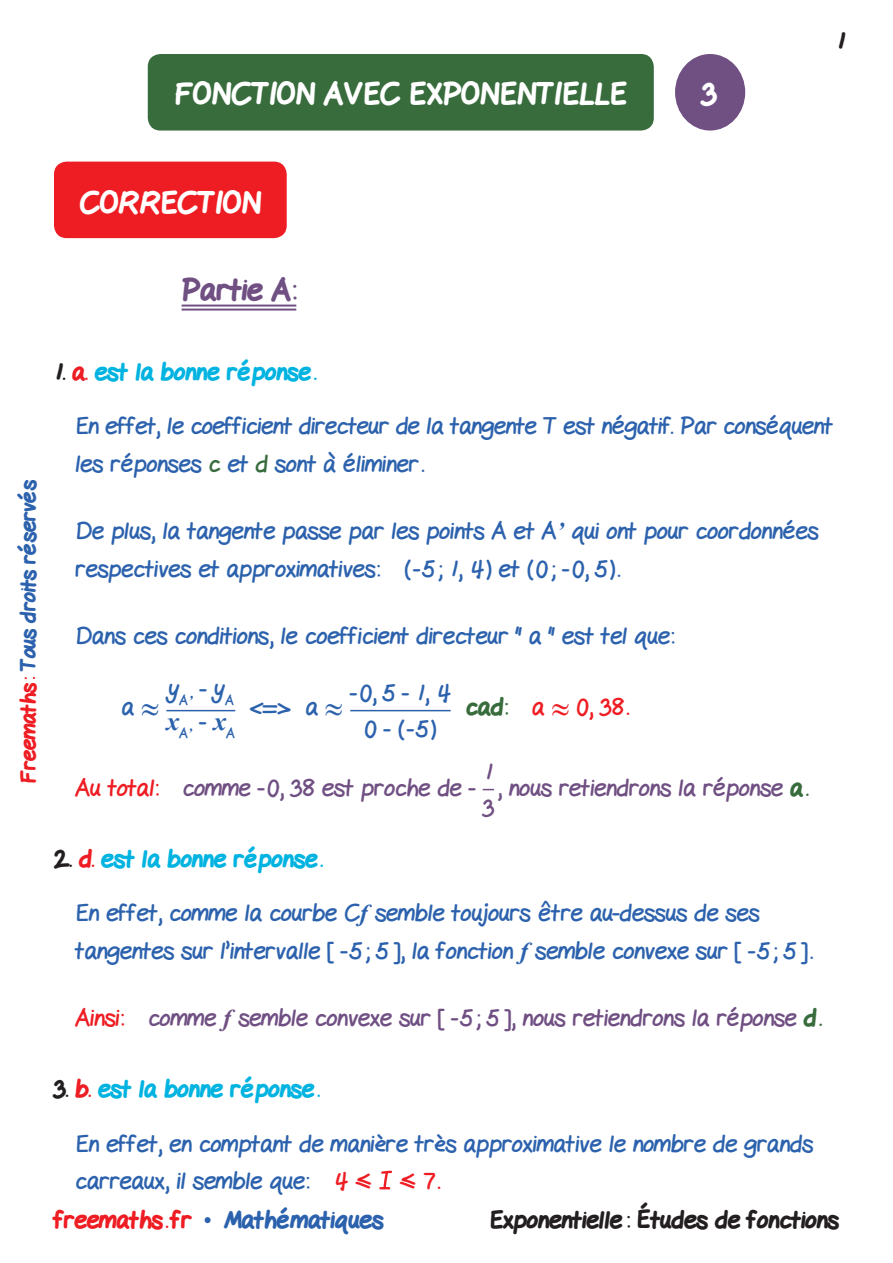
<style>
.page{position:relative;width:893px;height:1263px;background:#fff}
.page>*{position:absolute;margin:0;border:0;box-sizing:border-box;transform-origin:0 0}
.t1{font:800 30px "Gel Pen";color:#fff}
.t2{font:800 30px "Gel Pen";color:#704f83}
.Texte{font:italic 700 25.5px "Times New Roman";color:#2c62ad}
.Texte-2{font:24px/37.5px "Gel Pen";color:#2c62ad}
.Texte-3{font:24px "Gel Pen";color:#704f83}
.Sous_titre{font:800 24px "Gel Pen";color:#00b3e0}
.t3{font:800 24px "Gel Pen";color:#231f20}
.t4{font:800 24px "Gel Pen";color:#2c62ad}
.Texte-4{font:24px "Gel Pen";color:#ee1d23}
.t5{font:800 21px "Gel Pen";letter-spacing:-.01em;color:#2c62ad}
.s1{color:#ee1d23}
.s2{color:#231f20}
.s3{color:#386c3d}
.s4{font-family:"Times New Roman";font-weight:700;font-style:italic}
.s5{font-family:"Gel Pen";font-weight:400;font-style:normal;font-size:24px}
.s6{font-weight:800;color:#386c3d}
.s7{font-family:"Times New Roman";font-weight:400}
</style>
<div class="page">
<div style="left:54px;top:162px;width:233px;height:76px;background:#ee1d23;border-radius:13px"></div>
<div style="left:148px;top:54px;width:506px;height:77px;background:#386c3d;border-radius:13px"></div>
<div style="left:675px;top:54px;width:70px;height:77px;background:#704f83;border-radius:50%"></div>
<hr style="left:182px;top:305px;width:114px;height:2px;background:#704f83">
<hr style="left:182px;top:309px;width:114px;height:2px;background:#704f83">
<hr style="left:166px;top:710px;width:69px;height:1px;background:#2c62ad">
<hr style="left:350px;top:710px;width:101px;height:1px;background:#2c62ad">
<svg style="left:379px;top:1171px;width:13px;height:18px"></svg>
<p class="t1" style="left:175px;top:72px;width:453px">FONCTION AVEC EXPONENTIELLE</p>
<p class="t1" style="left:702px;top:72px;width:16px">3</p>
<p class="t3" style="left:836px;top:23px;width:10px">1</p>
<p class="t1" style="left:80px;top:181px;width:183px">CORRECTION</p>
<p class="t2" style="left:182px;top:268px;width:116px">Partie A:</p>
<p class="t5" style="left:13px;top:783px;width:305px;rotate:-90deg"><span class="s1">Freemaths:</span> Tous droits réservés</p>
<p class="Sous_titre" style="left:54px;top:354px;width:264px"><span class="s2">1.</span> <span class="s1">a.</span> est la bonne réponse.</p>
<p class="Texte-2" style="left:75px;top:405px;width:759px">En effet, le coefficient directeur de la tangente T est négatif. Par conséquent les réponses <span class="s3">c</span> et <span class="s3">d</span> sont à éliminer .</p>
<p class="Texte-2" style="left:75px;top:510px;width:745px">De plus, la tangente passe par les points A et A<span class="s4">’</span> qui ont pour coordonnées respectives et approximatives: (- 5 ; 1, 4) et ( 0 ; - 0, 5 ) .</p>
<p class="Texte-2" style="left:75px;top:614px;width:600px">Dans ces conditions, le coefficient directeur " a " est tel que:</p>
<p class="Texte-2" style="left:168px;top:668px;width:67px">y<sub>A</sub><sub>’</sub> - y<sub>A</sub></p>
<p class="Texte" style="left:166px;top:704px;width:70px">x<sub>A</sub><sub>’</sub> <span class="s5">-</span> x<sub>A</sub></p>
<p class="Texte-2" style="left:122px;top:686px;width:39px">a ≈</p>
<p class="Texte-2" style="left:350px;top:672px;width:102px">- 0, 5 - 1, 4</p>
<p class="Texte-2" style="left:365px;top:708px;width:72px">0 - (-5)</p>
<p class="Texte-2" style="left:250px;top:686px;width:94px">&lt;=&gt; a ≈</p>
<p class="Texte-4" style="left:466px;top:687px;width:165px"><span class="s6">cad:</span> a ≈ 0, 38.</p>
<p class="Texte-3" style="left:484px;top:752px;width:10px">1</p>
<p class="Texte-3" style="left:483px;top:788px;width:13px">3</p>
<p class="Texte-3" style="left:497px;top:767px;width:313px">, nous retiendrons la réponse <span class="s6">a.</span></p>
<p class="Texte-3" style="left:75px;top:767px;width:402px"><span class="s1">Au total:</span> comme - 0, 38 est proche de -</p>
<p class="Sous_titre" style="left:54px;top:841px;width:270px"><span class="s2">2.</span> <span class="s1">d.</span> est la bonne réponse.</p>
<p class="Texte-2" style="left:75px;top:892px;width:739px">En effet, comme la courbe C<span class="s4">f</span> semble toujours être au-dessus de ses tangentes sur l’intervalle [ - 5 ; 5 ], la fonction <span class="s4">f</span> semble convexe sur [ - 5 ; 5 ] .</p>
<p class="Texte-3" style="left:75px;top:998px;width:748px"><span class="s1">Ainsi:</span> comme <span class="s4">f</span> semble convexe sur [ - 5 ; 5 ], nous retiendrons la réponse <span class="s6">d.</span></p>
<p class="Sous_titre" style="left:54px;top:1072px;width:267px"><span class="s2">3.</span> <span class="s1">b.</span> est la bonne réponse.</p>
<p class="Texte-2" style="left:75px;top:1122px;width:739px">En effet, en comptant de manière très approximative le nombre de grands carreaux, il semble que: <span class="s1">4 ≤ ≤ 7 .</span></p>
<p class="t4" style="left:54px;top:1202px;width:331px"><span class="s1">freemaths . fr</span> <span class="s7">•</span> Mathématiques</p>
<p class="t3" style="left:489px;top:1202px;width:351px">Exponentielle: Études de fonctions</p>
</div>
